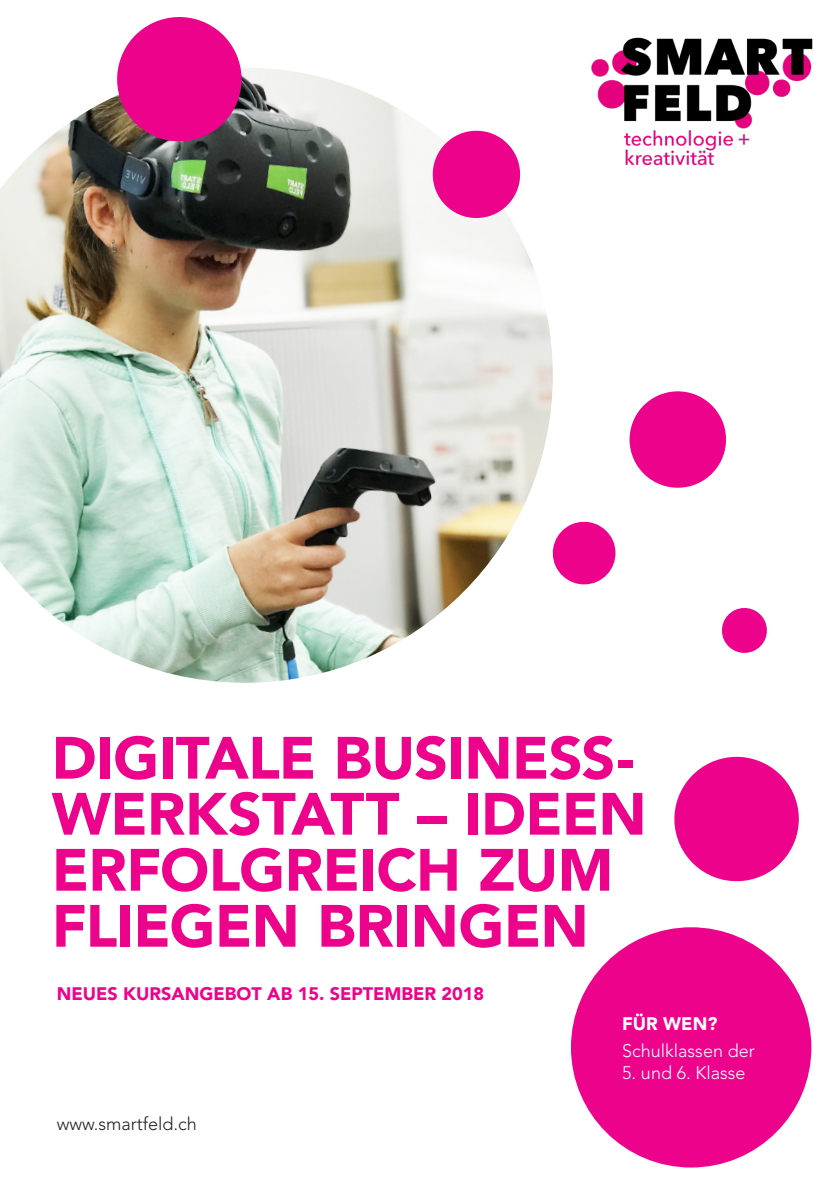
<style>
.page{position:relative;width:840px;height:1191px;background:#fff}
.page>*{position:absolute;margin:0;border:0;box-sizing:border-box;transform-origin:0 0}
.t1{font:900 59px/56px "Avenir LT Std";letter-spacing:-.01em;color:#ed028c}
.Titel{font:900 18px "Avenir LT Std";color:#ed028c}
.Grundschrift{font:300 18px "Avenir LT Std";color:#fff}
.t2{font:300 18px "Avenir LT Std";color:#231f20}
.Titel-2{font:900 18px "Avenir LT Std";color:#fff}
</style>
<div class="page">
<img style="left:0;top:68px;width:552px;height:615px">
<svg style="left:722px;top:608px;width:45px;height:45px"></svg>
<svg style="left:629px;top:391px;width:97px;height:97px"></svg>
<svg style="left:674px;top:756px;width:125px;height:126px"></svg>
<svg style="left:550px;top:520px;width:66px;height:66px"></svg>
<img style="left:591px;top:37px;width:222px;height:129px">
<div style="left:570px;top:927px;width:240px;height:240px;background:#ed028c;border-radius:50%"></div>
<svg style="left:108px;top:17px;width:142px;height:133px"></svg>
<div style="left:432px;top:131px;width:88px;height:87px;background:#ed028c;border-radius:50%"></div>
<p class="t1" style="left:52px;top:730px;width:596px">DIGITALE BUSINESS-<br>WERKSTATT – IDEEN<br>ERFOLGREICH ZUM<br>FLIEGEN BRINGEN</p>
<p class="Titel" style="left:57px;top:982px;width:428px">NEUES KURSANGEBOT AB 15. SEPTEMBER 2018</p>
<p class="t2" style="left:57px;top:1113px;width:142px">www.smartfeld.ch</p>
<p class="Titel-2" style="left:622px;top:1012px;width:97px">FÜR WEN?</p>
<p class="Grundschrift" style="left:622px;top:1040px;width:134px">Schulklassen der</p>
<p class="Grundschrift" style="left:622px;top:1061px;width:125px">5. und 6. Klasse</p>
</div>
